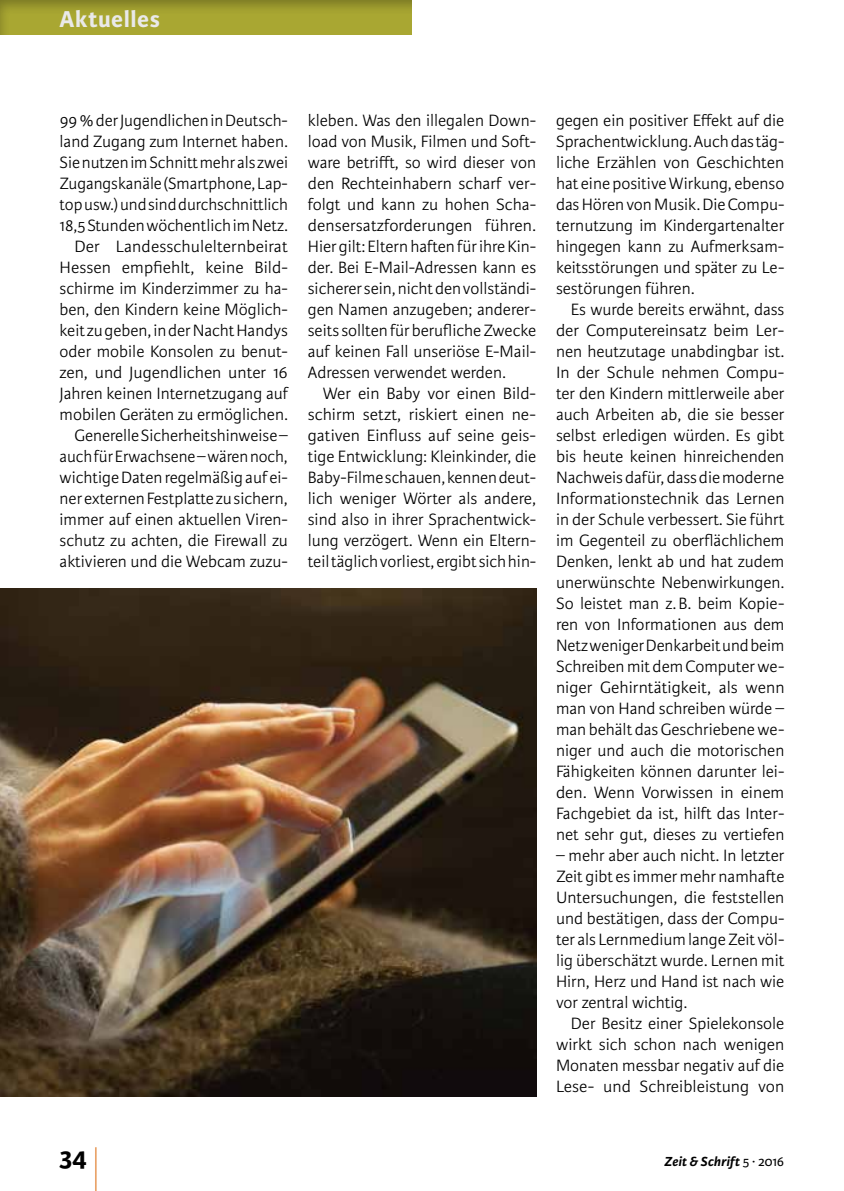
<style>
.page{position:relative;width:844px;height:1191px;background:#fff}
.page>*{position:absolute;margin:0;border:0;box-sizing:border-box;transform-origin:0 0}
.t1{font:300 59.5px "Karmina Sans Basic";color:#dd6d11;scale:.29 1}
.t2{font:700 28px "Karmina Sans Basic";color:#000}
.t3{font:700 24.5px "Karmina Sans Basic";letter-spacing:.025em;color:#e9e9e9}
.t4{font:300 17.5px/21px "Karmina Sans Basic";color:#000;text-align:justify}
.t5{font:italic 700 14px "Karmina Sans Basic";letter-spacing:.015em;color:#000}
.s1{font-weight:400;font-style:normal}
</style>
<div class="page">
<div style="left:0;top:0;width:413px;height:35px;background:#000;opacity:.3"></div>
<img style="left:0;top:588px;width:536px;height:508px">
<h3 class="t3" style="left:60px;top:5px;width:102px">Aktuelles</h3>
<p class="t4" style="left:60px;top:110px;width:230px;text-align:right">99% der Jugendlichen in Deutsch&shy;land Zugang zum Internet haben.<br>Sie nutzen im Schnitt mehr als zwei<br>Zugangskanäle (Smartphone, Lap&shy;top usw.) und sind durchschnittlich<br>18,5 Stunden wöchentlich im Netz.<br>Der Landesschulelternbeirat<br>Hessen empfiehlt, keine Bild&shy;schirme im Kinderzimmer zu ha&shy;ben, den Kindern keine Möglich&shy;keit zu geben, in der Nacht Handys oder mobile Konsolen zu benut&shy;zen, und Jugendlichen unter 16<br>Jahren keinen Internetzugang auf mobilen Geräten zu ermöglichen.<br>Generelle Sicherheitshinweise – auch für Erwachsene – wären noch, wichtige Daten regelmäßig auf ei&shy;ner externen Festplatte zu sichern, immer auf einen aktuellen Viren&shy;schutz zu achten, die Firewall zu aktivieren und die Webcam zuzu-</p>
<p class="t4" style="left:556px;top:110px;width:230px">gegen ein positiver Effekt auf die Sprachentwicklung. Auch das täg&shy;liche Erzählen von Geschichten hat eine positive Wirkung, ebenso das Hören von Musik. Die Compu&shy;ternutzung im Kindergartenalter hingegen kann zu Aufmerksam&shy;keitsstörungen und später zu Le&shy;sestörungen führen.</p>
<p class="t4" style="left:308px;top:110px;width:230px">kleben. Was den illegalen Down&shy;load von Musik, Filmen und Soft&shy;ware betrifft, so wird dieser von den Rechteinhabern scharf ver&shy;folgt und kann zu hohen Scha&shy;densersatzforderungen führen.<br>Hier gilt: Eltern haften für ihre Kin&shy;der. Bei E-Mail-Adressen kann es sicherer sein, nicht den vollständi&shy;gen Namen anzugeben; anderer&shy;seits sollten für berufliche Zwecke auf keinen Fall unseriöse E-Mail-Adressen verwendet werden.</p>
<p class="t4" style="left:308px;top:383px;width:230px;text-indent:15px">Wer ein Baby vor einen Bild&shy;schirm setzt, riskiert einen ne&shy;gativen Einfluss auf seine geis&shy;tige Entwicklung: Kleinkinder, die Baby-Filme schauen, kennen deut&shy;lich weniger Wörter als andere, sind also in ihrer Sprachentwick&shy;lung verzögert. Wenn ein Eltern&shy;teil täglich vorliest, ergibt sich hin-</p>
<p class="t4" style="left:556px;top:299px;width:230px;text-indent:15px">Es wurde bereits erwähnt, dass der Computereinsatz beim Ler&shy;nen heutzutage unabdingbar ist.<br>In der Schule nehmen Compu&shy;ter den Kindern mittlerweile aber auch Arbeiten ab, die sie besser selbst erledigen würden. Es gibt bis heute keinen hinreichenden Nachweis dafür, dass die moderne Informationstechnik das Lernen in der Schule verbessert. Sie führt im Gegenteil zu oberflächlichem Denken, lenkt ab und hat zudem unerwünschte Nebenwirkungen.<br>So leistet man z.B. beim Kopie&shy;ren von Informationen aus dem Netz weniger Denkarbeit und beim Schreiben mit dem Computer we&shy;niger Gehirntätigkeit, als wenn man von Hand schreiben würde – man behält das Geschriebene we&shy;niger und auch die motorischen Fähigkeiten können darunter lei&shy;den. Wenn Vorwissen in einem Fachgebiet da ist, hilft das Inter&shy;net sehr gut, dieses zu vertiefen</p>
<p class="t4" style="left:556px;top:845px;width:230px">– mehr aber auch nicht. In letzter Zeit gibt es immer mehr namhafte Untersuchungen, die feststellen und bestätigen, dass der Compu&shy;ter als Lernmedium lange Zeit völ&shy;lig überschätzt wurde. Lernen mit Hirn, Herz und Hand ist nach wie vor zentral wichtig.</p>
<p class="t4" style="left:556px;top:1013px;width:230px;text-indent:15px">Der Besitz einer Spielekonsole wirkt sich schon nach wenigen Monaten messbar negativ auf die Lese- und Schreibleistung von</p>
<h2 class="t2" style="left:60px;top:1141px;width:29px">34</h2>
<h1 class="t1" style="left:94px;top:1140px;width:17px">|</h1>
<p class="t5" style="left:664px;top:1153px;width:121px">Zeit &amp; Schrift <span class="s1">5 ∙ 2016</span></p>
</div>
